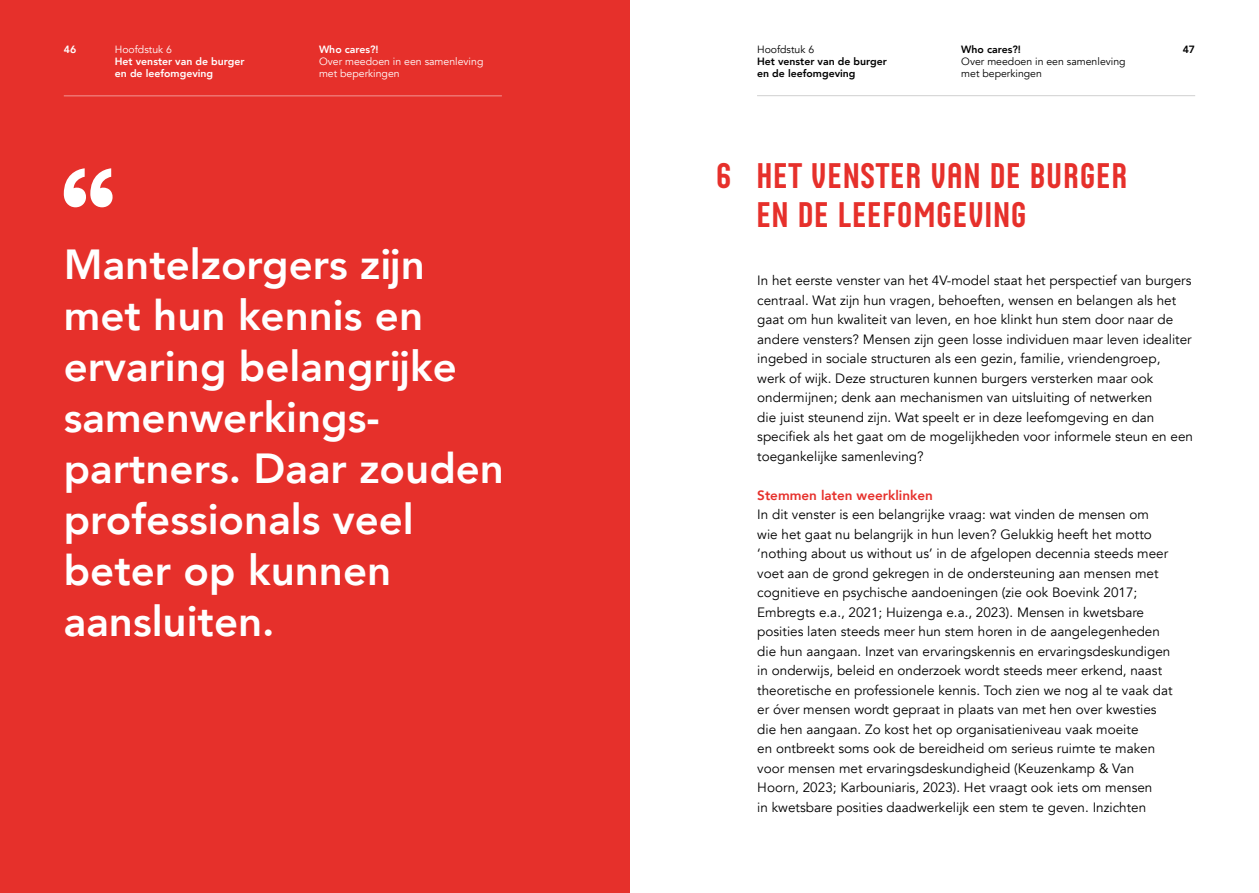
<style>
.page{position:relative;width:1259px;height:893px;background:#fff}
.page>*{position:absolute;margin:0;border:0;box-sizing:border-box;transform-origin:0 0}
.t1{font:800 42px/51px "Avenir";color:#fff}
.t2{font:36px/39px "Husans";color:#e6302b}
.t3{font:13.5px/19.5px "Avenir";color:#000}
.t4{font:800 13.5px "Avenir";color:#e6302b}
.t5{font:10.5px/12px "Avenir";color:#000}
.t6{font:10.5px/12px "Avenir";color:#fff}
.t7{font:800 10.5px/12px "Avenir";color:#000}
.t8{font:800 10.5px/12px "Avenir";color:#fff}
</style>
<div class="page">
<hr style="left:757px;top:95px;width:438px;height:1px;background:#d0d0d0">
<div style="left:0;top:0;width:629px;height:893px;background:#e6302b"></div>
<svg style="left:64px;top:168px;width:49px;height:39px"></svg>
<hr style="left:64px;top:96px;width:438px;height:1px;background:#f39795">
<p class="t8" style="left:64px;top:43px;width:14px">46</p>
<p class="t6" style="left:115px;top:44px;width:59px">Hoofdstuk 6</p>
<p class="t8" style="left:115px;top:55px;width:131px">Het venster van de burger en de leefomgeving</p>
<p class="t8" style="left:319px;top:43px;width:61px">Who cares?!</p>
<p class="t6" style="left:319px;top:56px;width:166px">Over meedoen in een samenleving met beperkingen</p>
<h1 class="t1" style="left:64px;top:239px;width:442px">Mantelzorgers zijn met hun kennis en ervaring belangrijke samenwerkings&shy;partners. Daar zouden professionals veel beter op kunnen aansluiten.</h1>
<p class="t5" style="left:757px;top:44px;width:59px">Hoofdstuk 6</p>
<p class="t7" style="left:757px;top:55px;width:131px">Het venster van de burger en de leefomgeving</p>
<p class="t7" style="left:961px;top:43px;width:61px">Who cares?!</p>
<p class="t7" style="left:1182px;top:43px;width:14px">47</p>
<p class="t5" style="left:961px;top:56px;width:166px">Over meedoen in een samenleving met beperkingen</p>
<h2 class="t2" style="left:756px;top:156px;width:373px;text-indent:-40px">6 HET VENSTER VAN DE BURGER<br>EN DE LEEFOMGEVING</h2>
<p class="t3" style="left:757px;top:271px;width:437px">In het eerste venster van het 4V-model staat het perspectief van burgers centraal. Wat zijn hun vragen, behoeften, wensen en belangen als het gaat om hun kwaliteit van leven, en hoe klinkt hun stem door naar de andere vensters? Mensen zijn geen losse individuen maar leven idealiter ingebed in sociale structuren als een gezin, familie, vriendengroep,<br>werk of wijk. Deze structuren kunnen burgers versterken maar ook ondermijnen; denk aan mechanismen van uitsluiting of netwerken<br>die juist steunend zijn. Wat speelt er in deze leefomgeving en dan specifiek als het gaat om de mogelijkheden voor informele steun en een toegankelijke samenleving?</p>
<p class="t4" style="left:757px;top:485px;width:177px">Stemmen laten weerklinken</p>
<p class="t3" style="left:757px;top:505px;width:417px">In dit venster is een belangrijke vraag: wat vinden de mensen om wie het gaat nu belangrijk in hun leven? Gelukkig heeft het motto ‘nothing about us without us’ in de afgelopen decennia steeds meer voet aan de grond gekregen in de ondersteuning aan mensen met cognitieve en psychische aandoeningen (zie ook Boevink 2017; Embregts e.a., 2021; Huizenga e.a., 2023). Mensen in kwetsbare posities laten steeds meer hun stem horen in de aangelegenheden die hun aangaan. Inzet van ervaringskennis en ervaringsdeskundigen in onderwijs, beleid en onderzoek wordt steeds meer erkend, naast theoretische en professionele kennis. Toch zien we nog al te vaak dat er óver mensen wordt gepraat in plaats van met hen over kwesties die hen aangaan. Zo kost het op organisatieniveau vaak moeite<br>en ontbreekt soms ook de bereidheid om serieus ruimte te maken voor mensen met ervaringsdeskundigheid (Keuzenkamp &amp; Van Hoorn, 2023; Karbouniaris, 2023). Het vraagt ook iets om mensen<br>in kwetsbare posities daadwerkelijk een stem te geven. Inzichten</p>
</div>
